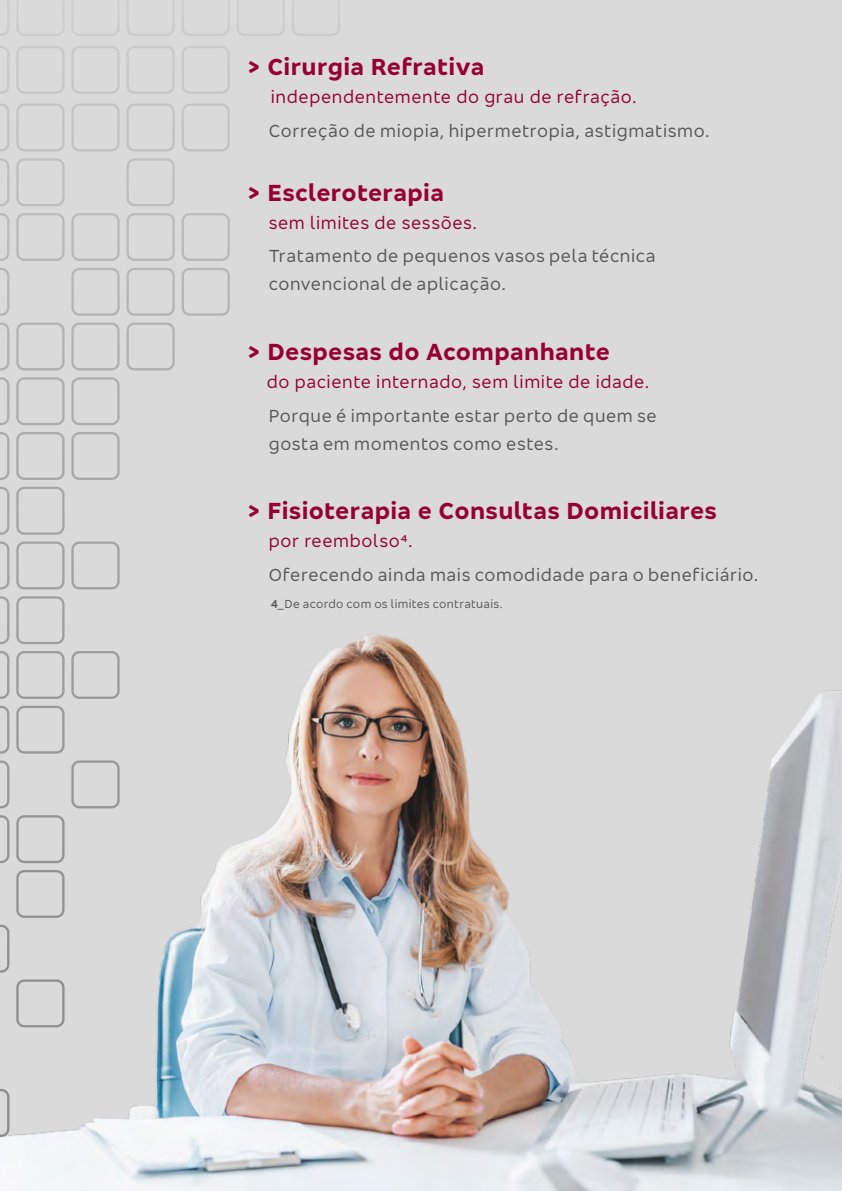
<style>
.page{position:relative;width:842px;height:1191px;background:#dadada}
.page>*{position:absolute;margin:0;border:0;box-sizing:border-box;transform-origin:0 0}
.t1{font:700 24px "Bradesco Sans";letter-spacing:.015em;color:#960032}
.t2{font:18px/28px "Bradesco Sans";letter-spacing:.035em;color:#575756}
.t3{font:18px "Bradesco Sans";letter-spacing:.035em;color:#960032}
.t4{font:12px "Bradesco Sans";letter-spacing:.03em;color:#575756}
.s1{font-weight:600}
</style>
<div class="page">
<img style="left:341px;top:633px;width:501px;height:558px">
<svg style="left:0;top:0;width:341px;height:1191px"></svg>
<h1 class="t1" style="left:247px;top:51px;width:239px">&gt; Cirurgia Refrativa</h1>
<p class="t3" style="left:271px;top:85px;width:367px">independentemente do grau de refração.</p>
<p class="t2" style="left:269px;top:116px;width:442px">Correção de miopia, hipermetropia, astigmatismo.</p>
<h1 class="t1" style="left:247px;top:177px;width:199px">&gt; Escleroterapia</h1>
<p class="t3" style="left:269px;top:211px;width:210px">sem limites de sessões.</p>
<p class="t2" style="left:269px;top:241px;width:388px">Tratamento de pequenos vasos pela técnica convencional de aplicação.</p>
<h1 class="t1" style="left:247px;top:336px;width:365px">&gt; Despesas do Acompanhante</h1>
<p class="t3" style="left:267px;top:370px;width:384px">do paciente internado, sem limite de idade.</p>
<p class="t2" style="left:269px;top:401px;width:389px">Porque é importante estar perto de quem se gosta em momentos como estes.</p>
<h1 class="t1" style="left:247px;top:495px;width:472px">&gt; Fisioterapia e Consultas Domiciliares</h1>
<p class="t3" style="left:269px;top:530px;width:145px">por reembolso4.</p>
<p class="t2" style="left:269px;top:560px;width:491px">Oferecendo ainda mais comodidade para o beneficiário.</p>
<p class="t4" style="left:271px;top:596px;width:234px"><span class="s1">4</span>_De acordo com os limites contratuais.</p>
</div>
